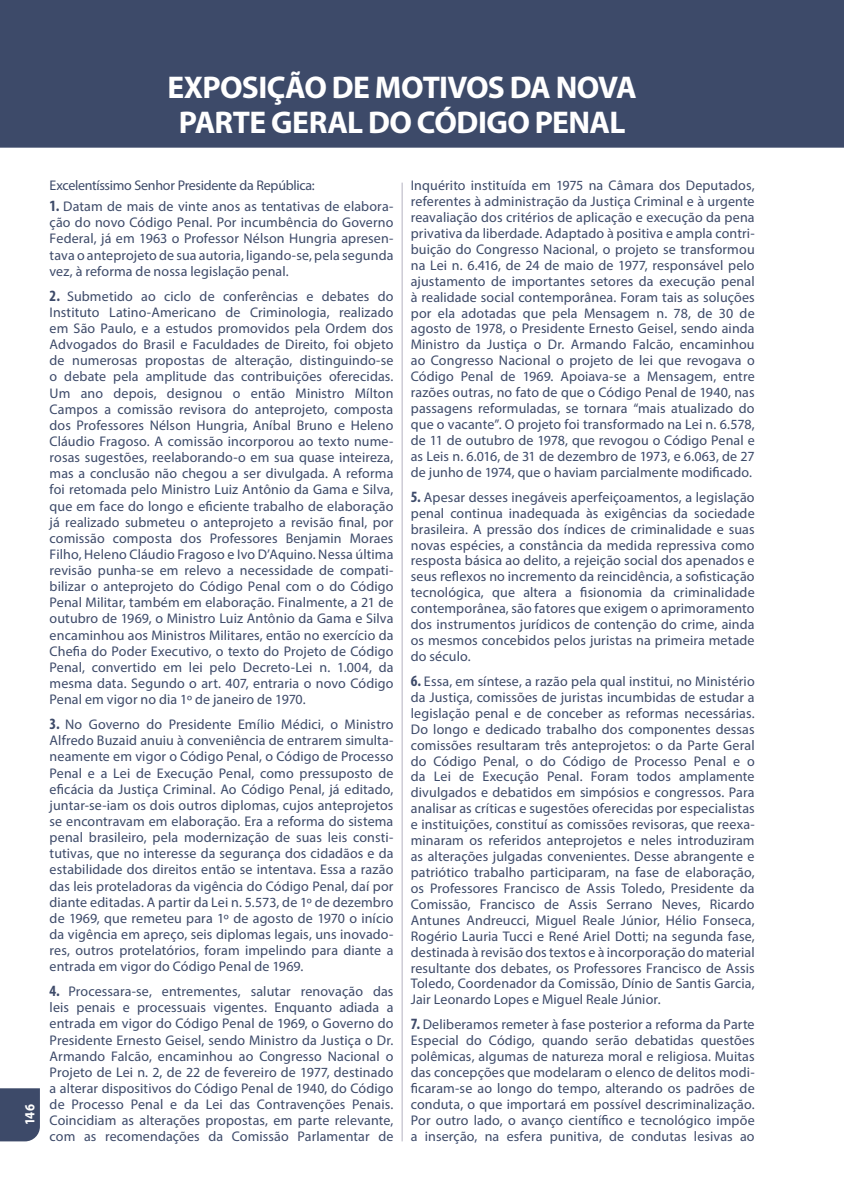
<style>
.page{position:relative;width:844px;height:1191px;background:#fff}
.page>*{position:absolute;margin:0;border:0;box-sizing:border-box;transform-origin:0 0}
.t1{font:700 31.5px/35.2px "Myriad Pro";letter-spacing:-.02em;color:#fff;text-align:center}
.t2{font:14px/15.9px "Myriad Pro";letter-spacing:.005em;color:#3d4a69;text-align:justify}
.t3{font:14px "Myriad Pro";letter-spacing:-.025em;color:#3d4a69}
.t4{font:700 14px "Myriad Pro";color:#fff;scale:.9 1}
.s1{font-weight:700;font-stretch:condensed;font-size:15.75px}
</style>
<div class="page">
<div style="left:0;top:1088px;width:40px;height:53px;background:#3d4a69"></div>
<hr style="left:401px;top:183px;width:1px;height:958px;background:#b3b2c0">
<div style="left:0;top:0;width:843px;height:148px;background:#3d4a69"></div>
<h1 class="t1" style="left:167px;top:69px;width:471px">EXPOSIÇÃO DE MOTIVOS DA NOVA<br>PARTE GERAL DO CÓDIGO PENAL</h1>
<p class="t4" style="left:21px;top:1125px;width:25px;rotate:-90deg">146</p>
<p class="t3" style="left:50px;top:177px;width:266px">Excelentíssimo Senhor Presidente da República:</p>
<p class="t2" style="left:50px;top:198px;width:345px"><span class="s1">1.</span> Datam de mais de vinte anos as tentativas de elabora&shy;ção do novo Código Penal. Por incumbência do Governo Federal, já em 1963 o Professor Nélson Hungria apresen&shy;tava o anteprojeto de sua autoria, ligando‑se, pela segunda vez, à reforma de nossa legislação penal.</p>
<p class="t2" style="left:50px;top:288px;width:345px"><span class="s1">2.</span> Submetido ao ciclo de conferências e debates do Instituto Latino‑Americano de Criminologia, realizado em São Paulo, e a estudos promovidos pela Ordem dos Advogados do Brasil e Faculdades de Direito, foi objeto de numerosas propostas de alteração, distinguindo‑se o debate pela amplitude das contribuições oferecidas.<br>Um ano depois, designou o então Ministro Mílton Campos a comissão revisora do anteprojeto, composta dos Professores Nélson Hungria, Aníbal Bruno e Heleno Cláudio Fragoso. A comissão incorporou ao texto nume&shy;rosas sugestões, reelaborando‑o em sua quase inteireza, mas a conclusão não chegou a ser divulgada. A reforma foi retomada pelo Ministro Luiz Antônio da Gama e Silva, que em face do longo e eficiente trabalho de elaboração já realizado submeteu o anteprojeto a revisão final, por comissão composta dos Professores Benjamin Moraes Filho, Heleno Cláudio Fragoso e Ivo D’Aquino. Nessa última revisão punha‑se em relevo a necessidade de compati&shy;bilizar o anteprojeto do Código Penal com o do Código Penal Militar, também em elaboração. Finalmente, a 21 de outubro de 1969, o Ministro Luiz Antônio da Gama e Silva encaminhou aos Ministros Militares, então no exercício da Chefia do Poder Executivo, o texto do Projeto de Código Penal, convertido em lei pelo Decreto‑Lei n. 1.004, da mesma data. Segundo o art. 407, entraria o novo Código Penal em vigor no dia 1º de janeiro de 1970.</p>
<p class="t2" style="left:50px;top:716px;width:345px"><span class="s1">3.</span> No Governo do Presidente Emílio Médici, o Ministro Alfredo Buzaid anuiu à conveniência de entrarem simulta&shy;neamente em vigor o Código Penal, o Código de Processo Penal e a Lei de Execução Penal, como pressuposto de eficácia da Justiça Criminal. Ao Código Penal, já editado, juntar‑se‑iam os dois outros diplomas, cujos anteprojetos se encontravam em elaboração. Era a reforma do sistema penal brasileiro, pela modernização de suas leis consti&shy;tutivas, que no interesse da segurança dos cidadãos e da estabilidade dos direitos então se intentava. Essa a razão das leis proteladoras da vigência do Código Penal, daí por diante editadas. A partir da Lei n. 5.573, de 1º de dezembro de 1969, que remeteu para 1º de agosto de 1970 o início da vigência em apreço, seis diplomas legais, uns inovado&shy;res, outros protelatórios, foram impelindo para diante a entrada em vigor do Código Penal de 1969.</p>
<p class="t2" style="left:50px;top:983px;width:345px"><span class="s1">4.</span> Processara‑se, entrementes, salutar renovação das leis penais e processuais vigentes. Enquanto adiada a entrada em vigor do Código Penal de 1969, o Governo do Presidente Ernesto Geisel, sendo Ministro da Justiça o Dr.<br>Armando Falcão, encaminhou ao Congresso Nacional o Projeto de Lei n. 2, de 22 de fevereiro de 1977, destinado a alterar dispositivos do Código Penal de 1940, do Código de Processo Penal e da Lei das Contravenções Penais.<br>Coincidiam as alterações propostas, em parte relevante, com as recomendações da Comissão Parlamentar de</p>
<p class="t2" style="left:410px;top:177px;width:345px">Inquérito instituída em 1975 na Câmara dos Deputados, referentes à administração da Justiça Criminal e à urgente reavaliação dos critérios de aplicação e execução da pena privativa da liberdade. Adaptado à positiva e ampla contri&shy;buição do Congresso Nacional, o projeto se transformou na Lei n. 6.416, de 24 de maio de 1977, responsável pelo ajustamento de importantes setores da execução penal à realidade social contemporânea. Foram tais as soluções por ela adotadas que pela Mensagem n. 78, de 30 de agosto de 1978, o Presidente Ernesto Geisel, sendo ainda Ministro da Justiça o Dr. Armando Falcão, encaminhou ao Congresso Nacional o projeto de lei que revogava o Código Penal de 1969. Apoiava‑se a Mensagem, entre razões outras, no fato de que o Código Penal de 1940, nas passagens reformuladas, se tornara “mais atualizado do que o vacante”. O projeto foi transformado na Lei n. 6.578, de 11 de outubro de 1978, que revogou o Código Penal e as Leis n. 6.016, de 31 de dezembro de 1973, e 6.063, de 27 de junho de 1974, que o haviam parcialmente modificado.</p>
<p class="t2" style="left:410px;top:489px;width:345px"><span class="s1">5.</span> Apesar desses inegáveis aperfeiçoamentos, a legislação penal continua inadequada às exigências da sociedade brasileira. A pressão dos índices de criminalidade e suas novas espécies, a constância da medida repressiva como resposta básica ao delito, a rejeição social dos apenados e seus reflexos no incremento da reincidência, a sofisticação tecnológica, que altera a fisionomia da criminalidade contemporânea, são fatores que exigem o aprimoramento dos instrumentos jurídicos de contenção do crime, ainda os mesmos concebidos pelos juristas na primeira metade do século.</p>
<p class="t2" style="left:410px;top:673px;width:345px"><span class="s1">6.</span> Essa, em síntese, a razão pela qual institui, no Ministério da Justiça, comissões de juristas incumbidas de estudar a legislação penal e de conceber as reformas necessárias.<br>Do longo e dedicado trabalho dos componentes dessas comissões resultaram três anteprojetos: o da Parte Geral do Código Penal, o do Código de Processo Penal e o da Lei de Execução Penal. Foram todos amplamente divulgados e debatidos em simpósios e congressos. Para analisar as críticas e sugestões oferecidas por especialistas e instituições, constituí as comissões revisoras, que reexa&shy;minaram os referidos anteprojetos e neles introduziram as alterações julgadas convenientes. Desse abrangente e patriótico trabalho participaram, na fase de elaboração, os Professores Francisco de Assis Toledo, Presidente da Comissão, Francisco de Assis Serrano Neves, Ricardo Antunes Andreucci, Miguel Reale Júnior, Hélio Fonseca, Rogério Lauria Tucci e René Ariel Dotti; na segunda fase, destinada à revisão dos textos e à incorporação do material resultante dos debates, os Professores Francisco de Assis Toledo, Coordenador da Comissão, Dínio de Santis Garcia, Jair Leonardo Lopes e Miguel Reale Júnior.</p>
<p class="t2" style="left:410px;top:1016px;width:345px"><span class="s1">7.</span> Deliberamos remeter à fase posterior a reforma da Parte Especial do Código, quando serão debatidas questões polêmicas, algumas de natureza moral e religiosa. Muitas das concepções que modelaram o elenco de delitos modi&shy;ficaram‑se ao longo do tempo, alterando os padrões de conduta, o que importará em possível descriminalização.<br>Por outro lado, o avanço científico e tecnológico impõe a inserção, na esfera punitiva, de condutas lesivas ao</p>
</div>
